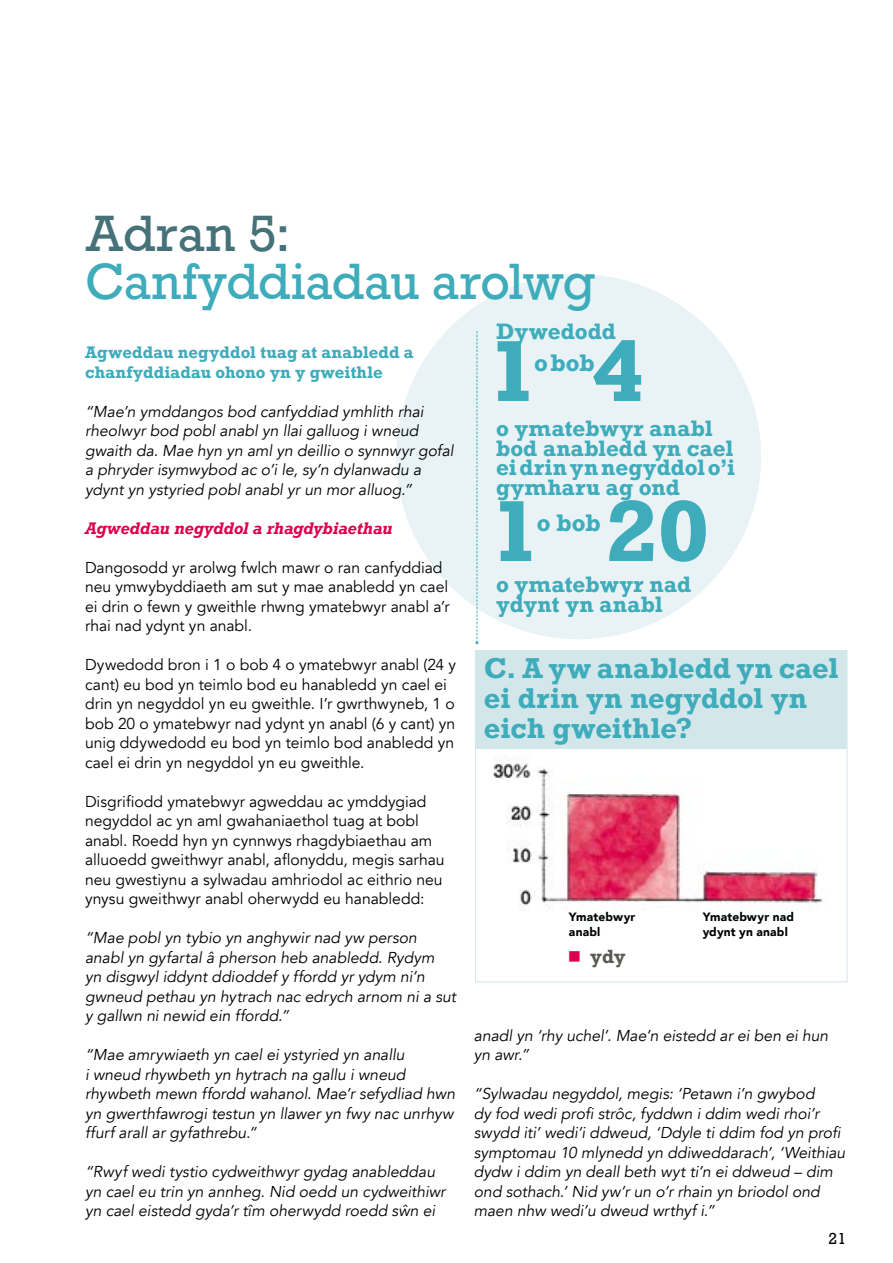
<style>
.page{position:relative;width:893px;height:1263px;background:#fff}
.page>*{position:absolute;margin:0;border:0;box-sizing:border-box;transform-origin:0 0}
.t1{font:700 81.15px "Rockwell";color:#3eacbb}
.t2{font:48px "Rockwell";letter-spacing:-.02em;color:#3eacbb}
.t3{font:48px "Rockwell";color:#457178}
.t4{font:700 27px/30px "Rockwell";letter-spacing:.005em;color:#3eacbb}
.t5{font:700 22.5px "Rockwell";letter-spacing:-.005em;color:#3eacbb}
.t6{font:700 21px/19.5px "Rockwell";letter-spacing:.01em;color:#3eacbb}
.t7{font:700 18px "Rockwell";color:#5a5b56}
.t8{font:italic 15.75px/19.5px "Avenir";color:#000}
.t9{font:15.75px/19.5px "Avenir";color:#000}
.t10{font:700 15.75px/19.5px "Rockwell";letter-spacing:.005em;color:#3eacbb}
.t11{font:italic 700 15.75px "Rockwell";letter-spacing:-.01em;color:#dd004e}
.t12{font:15px "Rockwell";color:#000}
.t13{font:900 12px/15px "Avenir";letter-spacing:.015em;color:#000}
.s1{color:#dd004e}
</style>
<div class="page">
<div style="left:396px;top:274px;width:365px;height:365px;background:#e9f3f6;border-radius:50%"></div>
<img style="left:484px;top:748px;width:354px;height:162px">
<div style="left:475px;top:650px;width:372px;height:98px;background:#d3e7eb"></div>
<svg style="left:475px;top:331px;width:3px;height:313px"></svg>
<h2 class="t3" style="left:85px;top:204px;width:207px">Adran 5:</h2>
<h2 class="t2" style="left:85px;top:252px;width:512px">Canfyddiadau arolwg</h2>
<p class="t10" style="left:85px;top:342px;width:330px">Agweddau negyddol tuag at anabledd a chanfyddiadau ohono yn y gweithle</p>
<p class="t8" style="left:85px;top:402px;width:370px">“Mae’n ymddangos bod canfyddiad ymhlith rhai rheolwyr bod pobl anabl yn llai galluog i wneud gwaith da. Mae hyn yn aml yn deillio o synnwyr gofal a phryder isymwybod ac o’i le, sy’n dylanwadu a ydynt yn ystyried pobl anabl yr un mor alluog.”</p>
<p class="t11" style="left:85px;top:518px;width:309px">Agweddau negyddol a rhagdybiaethau</p>
<p class="t9" style="left:85px;top:558px;width:366px">Dangosodd yr arolwg fwlch mawr o ran canfyddiad neu ymwybyddiaeth am sut y mae anabledd yn cael ei drin o fewn y gweithle rhwng ymatebwyr anabl a’r rhai nad ydynt yn anabl.</p>
<p class="t9" style="left:85px;top:655px;width:373px">Dywedodd bron i 1 o bob 4 o ymatebwyr anabl (24 y cant) eu bod yn teimlo bod eu hanabledd yn cael ei drin yn negyddol yn eu gweithle. I’r gwrthwyneb, 1 o bob 20 o ymatebwyr nad ydynt yn anabl (6 y cant) yn unig ddywedodd eu bod yn teimlo bod anabledd yn cael ei drin yn negyddol yn eu gweithle.</p>
<p class="t9" style="left:85px;top:792px;width:361px">Disgrifiodd ymatebwyr agweddau ac ymddygiad negyddol ac yn aml gwahaniaethol tuag at bobl anabl. Roedd hyn yn cynnwys rhagdybiaethau am alluoedd gweithwyr anabl, aflonyddu, megis sarhau neu gwestiynu a sylwadau amhriodol ac eithrio neu ynysu gweithwyr anabl oherwydd eu hanabledd:</p>
<p class="t8" style="left:85px;top:928px;width:373px">“Mae pobl yn tybio yn anghywir nad yw person anabl yn gyfartal â pherson heb anabledd. Rydym<br>yn disgwyl iddynt ddioddef y ffordd yr ydym ni’n gwneud pethau yn hytrach nac edrych arnom ni a sut y gallwn ni newid ein ffordd.”</p>
<p class="t8" style="left:85px;top:1045px;width:372px">“Mae amrywiaeth yn cael ei ystyried yn anallu<br>i wneud rhywbeth yn hytrach na gallu i wneud rhywbeth mewn ffordd wahanol. Mae’r sefydliad hwn yn gwerthfawrogi testun yn llawer yn fwy nac unrhyw ffurf arall ar gyfathrebu.”</p>
<p class="t8" style="left:85px;top:1162px;width:362px">“Rwyf wedi tystio cydweithwyr gydag anableddau yn cael eu trin yn annheg. Nid oedd un cydweithiwr yn cael eistedd gyda’r tîm oherwydd roedd sŵn ei</p>
<h3 class="t6" style="left:496px;top:321px;width:121px">Dywedodd</h3>
<h1 class="t1" style="left:592px;top:319px;width:53px">4</h1>
<h1 class="t1" style="left:487px;top:319px;width:53px">1</h1>
<h3 class="t5" style="left:534px;top:348px;width:62px">o bob</h3>
<h3 class="t6" style="left:496px;top:418px;width:241px">o ymatebwyr anabl bod anabledd yn cael ei drin yn negyddol o’i gymharu ag ond</h3>
<h1 class="t1" style="left:606px;top:479px;width:105px">20</h1>
<h3 class="t6" style="left:496px;top:574px;width:197px">o ymatebwyr nad ydynt yn anabl</h3>
<h1 class="t1" style="left:490px;top:479px;width:53px">1</h1>
<h3 class="t5" style="left:537px;top:508px;width:66px">o bob</h3>
<h3 class="t4" style="left:484px;top:652px;width:356px">C. A yw anabledd yn cael ei drin yn negyddol yn eich gweithle?</h3>
<p class="t13" style="left:569px;top:909px;width:68px">Ymatebwyr anabl</p>
<p class="t13" style="left:703px;top:909px;width:93px">Ymatebwyr nad ydynt yn anabl</p>
<p class="t7" style="left:568px;top:944px;width:59px"><span class="s1">■</span> ydy</p>
<p class="t8" style="left:474px;top:1026px;width:356px">anadl yn ‘rhy uchel’. Mae’n eistedd ar ei ben ei hun yn awr.”</p>
<p class="t8" style="left:474px;top:1084px;width:373px">“Sylwadau negyddol, megis: ‘Petawn i’n gwybod<br>dy fod wedi profi strôc, fyddwn i ddim wedi rhoi’r swydd iti’ wedi’i ddweud, ‘Ddyle ti ddim fod yn profi symptomau 10 mlynedd yn ddiweddarach’, ‘Weithiau dydw i ddim yn deall beth wyt ti’n ei ddweud – dim ond sothach.’ Nid yw’r un o’r rhain yn briodol ond maen nhw wedi’u dweud wrthyf i.”</p>
<p class="t12" style="left:829px;top:1229px;width:19px">21</p>
</div>
